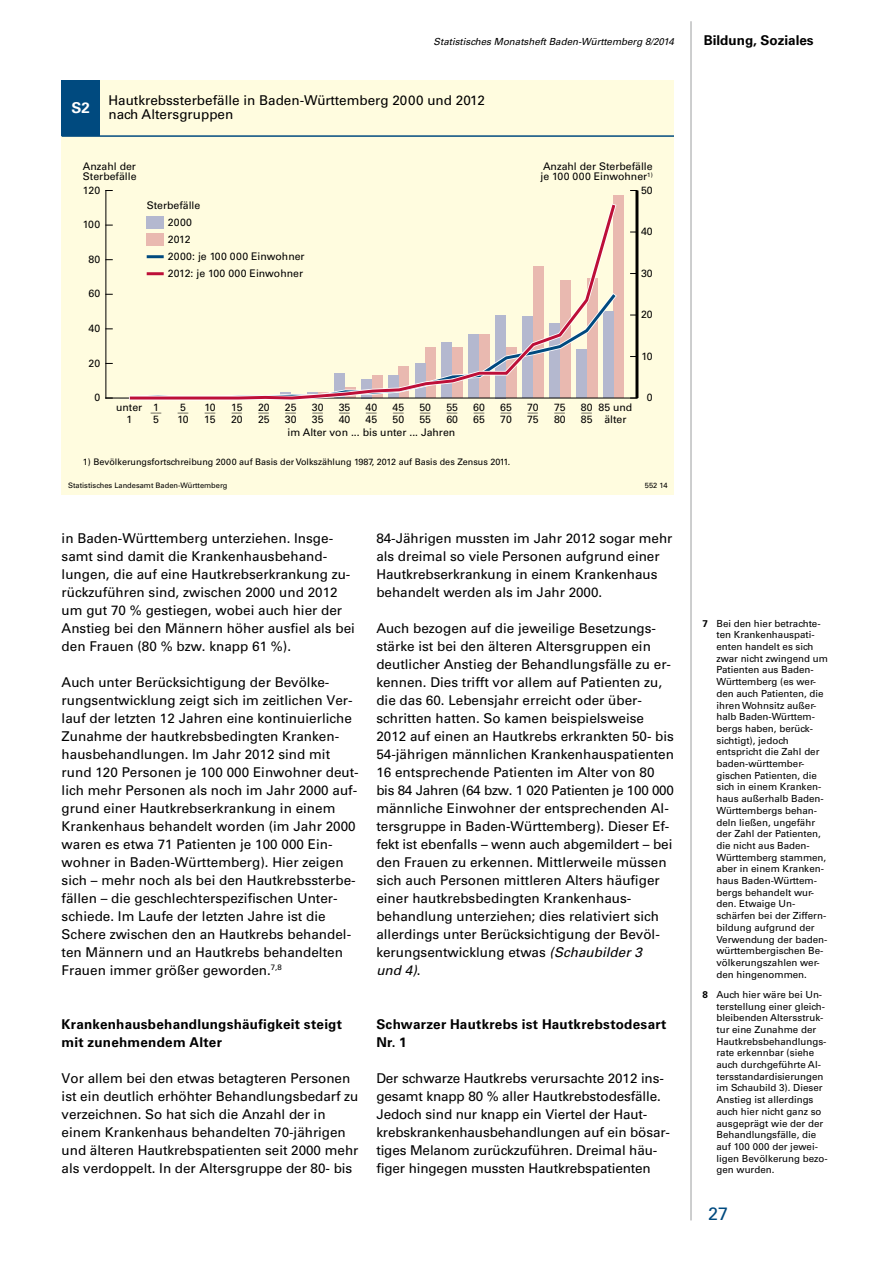
<style>
.page{position:relative;width:893px;height:1263px;background:#fff}
.page>*{position:absolute;margin:0;border:0;box-sizing:border-box;transform-origin:0 0}
.t1{font:18px "Univers";color:#004a7f}
.t2{font:700 15px "Univers";color:#fff}
.t3{font:13.5px/18px "Univers";color:#000}
.t4{font:700 13.5px/18px "Univers";letter-spacing:.015em;color:#000}
.t5{font:10.5px/11.2px "Univers";color:#000}
.t6{font:9.75px/11.7px "Univers";color:#000}
.t7{font:italic 9.75px "Univers";color:#000}
.t8{font:9px "Univers";color:#000}
.t9{font:7.5px "Univers";color:#000}
.s1{font-style:italic}
.s2{font-weight:700}
</style>
<div class="page">
<hr style="left:691px;top:21px;width:1px;height:1199px;background:#9c9e9f">
<div style="left:62px;top:81px;width:612px;height:414px;background:#fffcdf"></div>
<div style="left:62px;top:81px;width:38px;height:55px;background:#004a7f"></div>
<div style="left:613px;top:196px;width:11px;height:202px;background:#e9b9b0"></div>
<hr style="left:635px;top:190px;width:3px;height:208px;background:#000">
<hr style="left:106px;top:398px;width:531px;height:1px;background:#000">
<hr style="left:105px;top:190px;width:1px;height:208px;background:#000">
<svg style="left:128px;top:204px;width:489px;height:197px"></svg>
<hr style="left:62px;top:135px;width:612px;height:2px;background:#004a7f">
<hr style="left:147px;top:255px;width:17px;height:3px;background:#004a7f">
<hr style="left:147px;top:272px;width:17px;height:3px;background:#bd0f38">
<div style="left:147px;top:216px;width:17px;height:13px;background:#b4b8cf"></div>
<div style="left:147px;top:233px;width:17px;height:13px;background:#e9b9b0"></div>
<p class="t2" style="left:72px;top:99px;width:20px">S2</p>
<p class="t7" style="left:434px;top:35px;width:242px">Statistisches Monatsheft Baden-Württemberg 8/2014</p>
<p class="t4" style="left:704px;top:31px;width:111px">Bildung, Soziales</p>
<p class="t3" style="left:108px;top:93px;width:378px;line-height:14.2px">Hautkrebssterbefälle in Baden-Württemberg 2000 und 2012 nach Altersgruppen</p>
<p class="t5" style="left:541px;top:161px;width:114px;line-height:10.5px">Anzahl der Sterbefälle je 100 000 Einwohner<sup>1)</sup></p>
<p class="t5" style="left:641px;top:184px;width:13px">50</p>
<p class="t5" style="left:641px;top:226px;width:13px">40</p>
<p class="t5" style="left:641px;top:267px;width:13px">30</p>
<p class="t5" style="left:641px;top:309px;width:13px">20</p>
<p class="t5" style="left:642px;top:350px;width:13px">10</p>
<p class="t5" style="left:647px;top:392px;width:7px">0</p>
<p class="t5" style="left:83px;top:161px;width:55px;line-height:10.5px">Anzahl der<br>Sterbefälle</p>
<p class="t5" style="left:83px;top:184px;width:19px">120</p>
<p class="t5" style="left:83px;top:219px;width:19px">100</p>
<p class="t5" style="left:89px;top:254px;width:13px">80</p>
<p class="t5" style="left:89px;top:288px;width:13px">60</p>
<p class="t5" style="left:89px;top:323px;width:13px">40</p>
<p class="t5" style="left:89px;top:357px;width:13px">20</p>
<p class="t5" style="left:94px;top:392px;width:7px">0</p>
<p class="t5" style="left:147px;top:200px;width:55px">Sterbefälle</p>
<p class="t5" style="left:168px;top:231px;width:138px;line-height:17px">2012<br>2000: je 100 000 Einwohner<br>2012: je 100 000 Einwohner</p>
<p class="t5" style="left:168px;top:217px;width:26px">2000</p>
<p class="t5" style="left:116px;top:401px;width:28px;line-height:12px;text-align:center">unter<br>1</p>
<p class="t5" style="left:151px;top:403px;width:12px;line-height:10.5px">_ _1<br>5</p>
<p class="t5" style="left:178px;top:403px;width:13px;line-height:10.5px">_ _5<br>10</p>
<p class="t5" style="left:204px;top:402px;width:13px">10__<br>15</p>
<p class="t5" style="left:231px;top:402px;width:13px">15__<br>20</p>
<p class="t5" style="left:258px;top:402px;width:13px">20__<br>25</p>
<p class="t5" style="left:285px;top:402px;width:13px">25__<br>30</p>
<p class="t5" style="left:312px;top:402px;width:13px">30__<br>35</p>
<p class="t5" style="left:339px;top:402px;width:13px">35__<br>40</p>
<p class="t5" style="left:366px;top:402px;width:13px">40__<br>45</p>
<p class="t5" style="left:393px;top:402px;width:13px">45__<br>50</p>
<p class="t5" style="left:419px;top:402px;width:13px">50__<br>55</p>
<p class="t5" style="left:446px;top:402px;width:13px">55__<br>60</p>
<p class="t5" style="left:473px;top:402px;width:13px">60__<br>65</p>
<p class="t5" style="left:500px;top:402px;width:13px">65__<br>70</p>
<p class="t5" style="left:527px;top:402px;width:13px">70__<br>75</p>
<p class="t5" style="left:554px;top:402px;width:13px">75__<br>80</p>
<p class="t5" style="left:581px;top:402px;width:13px">80__<br>85</p>
<p class="t5" style="left:598px;top:401px;width:35px;line-height:12px;text-align:center">85 und älter</p>
<p class="t5" style="left:288px;top:427px;width:169px">im Alter von ... bis unter ... Jahren</p>
<p class="t8" style="left:83px;top:456px;width:429px">1) Bevölkerungsfortschreibung 2000 auf Basis der Volkszählung 1987, 2012 auf Basis des Zensus 2011.</p>
<p class="t9" style="left:68px;top:481px;width:161px">Statistisches Landesamt Baden-Württemberg</p>
<p class="t9" style="left:645px;top:481px;width:24px">552 14</p>
<p class="t3" style="left:62px;top:529px;width:295px">in Baden-Württemberg unterziehen. Insge&shy;samt sind damit die Krankenhausbehand&shy;lungen, die auf eine Hautkrebserkrankung zu&shy;rückzuführen sind, zwischen 2000 und 2012 um gut 70 % gestiegen, wobei auch hier der Anstieg bei den Männern höher ausfiel als bei den Frauen (80 % bzw. knapp 61 %).</p>
<p class="t3" style="left:62px;top:673px;width:299px">Auch unter Berücksichtigung der Bevölke&shy;rungsentwicklung zeigt sich im zeitlichen Ver&shy;lauf der letzten 12 Jahren eine kontinuierliche Zunahme der hautkrebsbedingten Kranken&shy;hausbehandlungen. Im Jahr 2012 sind mit rund 120 Personen je 100 000 Einwohner deut&shy;lich mehr Personen als noch im Jahr 2000 auf&shy;grund einer Hautkrebserkrankung in einem Krankenhaus behandelt worden (im Jahr 2000 waren es etwa 71 Patienten je 100 000 Ein&shy;wohner in Baden-Württemberg). Hier zeigen sich – mehr noch als bei den Hautkrebssterbe&shy;fällen – die geschlechterspezifischen Unter&shy;schiede. Im Laufe der letzten Jahre ist die Schere zwischen den an Hautkrebs behandel&shy;ten Männern und an Hautkrebs behandelten Frauen immer größer geworden.<sup>7,8</sup></p>
<p class="t4" style="left:62px;top:1015px;width:282px">Krankenhausbehandlungshäufigkeit steigt mit zunehmendem Alter</p>
<p class="t3" style="left:62px;top:1069px;width:298px">Vor allem bei den etwas betagteren Personen ist ein deutlich erhöhter Behandlungsbedarf zu verzeichnen. So hat sich die Anzahl der in einem Krankenhaus behandelten 70-jährigen und älteren Hautkrebspatienten seit 2000 mehr als verdoppelt. In der Altersgruppe der 80- bis</p>
<p class="t3" style="left:376px;top:529px;width:298px">84-Jährigen mussten im Jahr 2012 sogar mehr als dreimal so viele Personen aufgrund einer Hautkrebserkrankung in einem Krankenhaus behandelt werden als im Jahr 2000.</p>
<p class="t3" style="left:376px;top:619px;width:299px">Auch bezogen auf die jeweilige Besetzungs&shy;stärke ist bei den älteren Altersgruppen ein deutlicher Anstieg der Behandlungsfälle zu er&shy;kennen. Dies trifft vor allem auf Patienten zu, die das 60. Lebensjahr erreicht oder über&shy;schritten hatten. So kamen beispielsweise 2012 auf einen an Hautkrebs erkrankten 50- bis 54-jährigen männlichen Krankenhauspatienten 16 entsprechende Patienten im Alter von 80 bis 84 Jahren (64 bzw. 1 020 Patienten je 100 000 männliche Einwohner der entsprechenden Al&shy;tersgruppe in Baden-Württemberg). Dieser Ef&shy;fekt ist ebenfalls – wenn auch abgemildert – bei den Frauen zu erkennen. Mittlerweile müssen sich auch Personen mittleren Alters häufiger einer hautkrebsbedingten Krankenhaus&shy;behandlung unterziehen; dies relativiert sich allerdings unter Berücksichtigung der Bevöl&shy;kerungsentwicklung etwas <span class="s1">(Schaubilder 3<br>und 4)</span>.</p>
<p class="t4" style="left:376px;top:1015px;width:292px">Schwarzer Hautkrebs ist Hautkrebstodesart<br>Nr. 1</p>
<p class="t3" style="left:376px;top:1069px;width:295px">Der schwarze Hautkrebs verursachte 2012 ins&shy;gesamt knapp 80 % aller Hautkrebstodesfälle.<br>Jedoch sind nur knapp ein Viertel der Haut&shy;krebskrankenhausbehandlungen auf ein bösar&shy;tiges Melanom zurückzuführen. Dreimal häu&shy;figer hingegen mussten Hautkrebspatienten</p>
<p class="t6" style="left:716px;top:617px;width:113px;text-indent:-14px"><span class="s2">7</span> Bei den hier betrachte&shy;ten Krankenhauspati&shy;enten handelt es sich zwar nicht zwingend um<br>Patienten aus Baden-<br>Württemberg (es wer&shy;den auch Patienten, die ihren Wohnsitz außer&shy;halb Baden-Württem&shy;bergs haben, berück&shy;sichtigt), jedoch entspricht die Zahl der baden-württember&shy;gischen Patienten, die sich in einem Kranken&shy;haus außerhalb Baden-<br>Württembergs behan&shy;deln ließen, ungefähr der Zahl der Patienten, die nicht aus Baden-<br>Württemberg stammen, aber in einem Kranken&shy;haus Baden-Württem&shy;bergs behandelt wur&shy;den. Etwaige Un&shy;schärfen bei der Ziffern&shy;bildung aufgrund der<br>Verwendung der baden&shy;württembergischen Be&shy;völkerungszahlen wer&shy;den hingenommen.</p>
<p class="t6" style="left:716px;top:988px;width:113px;text-indent:-14px"><span class="s2">8</span> Auch hier wäre bei Un&shy;terstellung einer gleich&shy;bleibenden Altersstruk&shy;tur eine Zunahme der<br>Hautkrebsbehandlungs&shy;rate erkennbar (siehe auch durchgeführte Al&shy;tersstandardisierungen im Schaubild 3). Dieser<br>Anstieg ist allerdings auch hier nicht ganz so ausgeprägt wie der der<br>Behandlungsfälle, die auf 100 000 der jewei&shy;ligen Bevölkerung bezo&shy;gen wurden.</p>
<h1 class="t1" style="left:708px;top:1203px;width:22px">27</h1>
</div>
